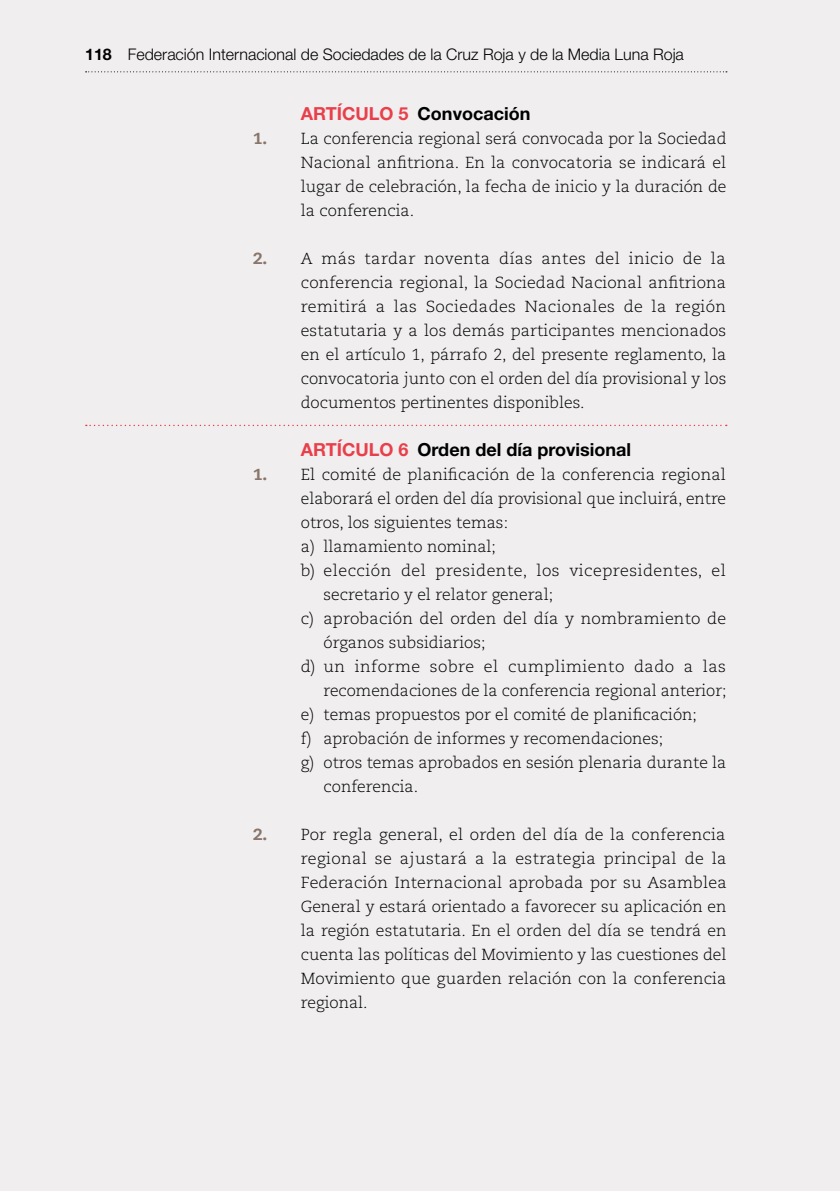
<style>
.page{position:relative;width:840px;height:1191px;background:#fff}
.page>*{position:absolute;margin:0;border:0;box-sizing:border-box;transform-origin:0 0}
.t1{font:700 18px "Helvetica Neue LT Std";color:#000}
.t2{font:300 16px/24px "Caecilia LT Std";color:#000;text-align:justify}
.t3{font:300 16px "Caecilia LT Std";letter-spacing:.03em;color:#000}
.t4{font:300 16px "Helvetica Neue LT Std";color:#000}
.s1{font-weight:700}
.s2{color:#e83f4b}
.s3{font-weight:800;color:#88756b}
</style>
<div class="page">
<hr style="left:839px;top:0;width:1px;height:1191px;background:#f0eeee">
<div style="left:0;top:0;width:839px;height:1191px;background:#f0eeee"></div>
<svg style="left:86px;top:71px;width:640px;height:1px"></svg>
<svg style="left:86px;top:425px;width:640px;height:1px"></svg>
<p class="t4" style="left:85px;top:45px;width:600px"><span class="s1">118</span> Federación Internacional de Sociedades de la Cruz Roja y de la Media Luna Roja</p>
<p class="t1" style="left:300px;top:102px;width:231px"><span class="s2">ARTÍCULO 5</span> Convocación</p>
<p class="t2" style="left:300px;top:127px;width:427px;text-indent:-48px"><span class="s3">1.</span> La conferencia regional será convocada por la Sociedad Nacional anfitriona. En la convocatoria se indicará el lugar de celebración, la fecha de inicio y la duración de la conferencia.</p>
<p class="t2" style="left:300px;top:247px;width:427px;text-indent:-48px"><span class="s3">2.</span> A más tardar noventa días antes del inicio de la conferencia regional, la Sociedad Nacional anfitriona remitirá a las Sociedades Nacionales de la región estatutaria y a los demás participantes mencionados en el artículo 1, párrafo 2, del presente reglamento, la convocatoria junto con el orden del día provisional y los documentos pertinentes disponibles.</p>
<p class="t1" style="left:300px;top:438px;width:331px"><span class="s2">ARTÍCULO 6</span> Orden del día provisional</p>
<p class="t2" style="left:253px;top:463px;width:474px"><span class="s3">1.</span> El comité de planificación de la conferencia regional</p>
<p class="t2" style="left:300px;top:487px;width:426px">elaborará el orden del día provisional que incluirá, entre</p>
<p class="t2" style="left:300px;top:511px;width:209px">otros, los siguientes temas:</p>
<p class="t2" style="left:300px;top:535px;width:197px">a) llamamiento nominal;</p>
<p class="t3" style="left:300px;top:561px;width:426px">b) elección del presidente, los vicepresidentes, el</p>
<p class="t2" style="left:323px;top:583px;width:231px">secretario y el relator general;</p>
<p class="t2" style="left:300px;top:607px;width:426px">c) aprobación del orden del día y nombramiento de</p>
<p class="t2" style="left:323px;top:631px;width:163px">órganos subsidiarios;</p>
<p class="t3" style="left:300px;top:657px;width:426px">d) un informe sobre el cumplimiento dado a las</p>
<p class="t2" style="left:323px;top:679px;width:404px">recomendaciones de la conferencia regional anterior;</p>
<p class="t2" style="left:300px;top:703px;width:397px">e) temas propuestos por el comité de planificación;</p>
<p class="t2" style="left:300px;top:727px;width:364px">f) aprobación de informes y recomendaciones;</p>
<p class="t2" style="left:300px;top:751px;width:427px">g) otros temas aprobados en sesión plenaria durante la</p>
<p class="t2" style="left:323px;top:775px;width:96px">conferencia.</p>
<p class="t2" style="left:300px;top:823px;width:427px;text-indent:-48px"><span class="s3">2.</span> Por regla general, el orden del día de la conferencia regional se ajustará a la estrategia principal de la Federación Internacional aprobada por su Asamblea General y estará orientado a favorecer su aplicación en la región estatutaria. En el orden del día se tendrá en cuenta las políticas del Movimiento y las cuestiones del Movimiento que guarden relación con la conferencia regional.</p>
</div>
